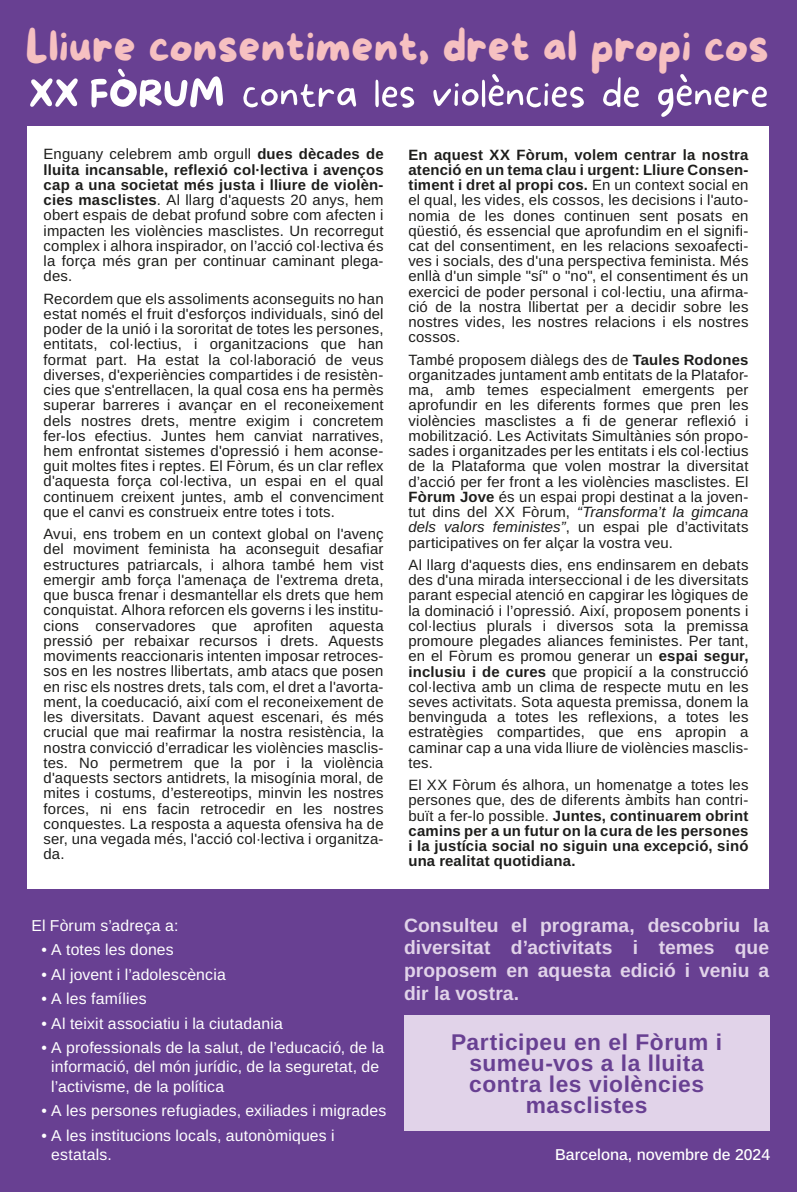
<style>
.page{position:relative;width:797px;height:1192px;background:#fff}
.page>*{position:absolute;margin:0;border:0;box-sizing:border-box;transform-origin:0 0}
.t1{font:43.75px "More Sugar";color:#f6c0c1}
.t2{font:22.75px/21px "Arimo";letter-spacing:.025em;color:#684092;text-align:center}
.t3{font:19.25px/22.8px "Arimo";color:#e1d3e9;text-align:justify}
.t4{font:15.75px/19.2px "Arimo";letter-spacing:.01em;color:#fff}
.t5{font:500 15.75px "Arimo";color:#fff}
.t6{font:14.88px/15.2px "Arimo";letter-spacing:.015em;color:#1d1d1b;text-align:justify}
.s1{font-style:italic}
</style>
<div class="page">
<div style="left:0;top:0;width:796px;height:1191px;background:#684092"></div>
<div style="left:28px;top:126px;width:740px;height:762px;background:#fff"></div>
<div style="left:404px;top:1015px;width:364px;height:115px;background:#e1d3e9"></div>
<svg style="left:30px;top:78px;width:48px;height:29px"></svg>
<svg style="left:91px;top:69px;width:132px;height:38px"></svg>
<svg style="left:243px;top:84px;width:113px;height:24px"></svg>
<svg style="left:375px;top:80px;width:39px;height:28px"></svg>
<svg style="left:433px;top:74px;width:151px;height:34px"></svg>
<svg style="left:603px;top:77px;width:35px;height:30px"></svg>
<svg style="left:658px;top:74px;width:108px;height:43px"></svg>
<h1 class="t1" style="left:26px;top:23px;width:744px">Llïûre cønsentïment, dret ål prøpï cøs</h1>
<p class="t6" style="left:43px;top:147px;width:341px">Enguany celebrem amb orgull dues dècades de lluita incansable, reflexió col·lectiva i avenços cap a una societat més justa i lliure de violèn&shy;cies masclistes. Al llarg d'aquests 20 anys, hem obert espais de debat profund sobre com afecten i impacten les violències masclistes. Un recorregut complex i alhora inspirador, on l’acció col·lectiva és la força més gran per continuar caminant plega&shy;des.</p>
<p class="t6" style="left:43px;top:291px;width:341px">Recordem que els assoliments aconseguits no han estat només el fruit d'esforços individuals, sinó del poder de la unió i la sororitat de totes les persones, entitats, col·lectius, i organitzacions que han format part. Ha estat la col·laboració de veus diverses, d'experiències compartides i de resistèn&shy;cies que s'entrellacen, la qual cosa ens ha permès superar barreres i avançar en el reconeixement dels nostres drets, mentre exigim i concretem fer-los efectius. Juntes hem canviat narratives, hem enfrontat sistemes d'opressió i hem aconse&shy;guit moltes fites i reptes. El Fòrum, és un clar reflex d'aquesta força col·lectiva, un espai en el qual continuem creixent juntes, amb el convenciment que el canvi es construeix entre totes i tots.</p>
<p class="t6" style="left:43px;top:526px;width:341px">Avui, ens trobem en un context global on l'avenç del moviment feminista ha aconseguit desafiar estructures patriarcals, i alhora també hem vist emergir amb força l'amenaça de l'extrema dreta, que busca frenar i desmantellar els drets que hem conquistat. Alhora reforcen els governs i les institu&shy;cions conservadores que aprofiten aquesta pressió per rebaixar recursos i drets. Aquests moviments reaccionaris intenten imposar retroces&shy;sos en les nostres llibertats, amb atacs que posen en risc els nostres drets, tals com, el dret a l'avorta&shy;ment, la coeducació, així com el reconeixement de les diversitats. Davant aquest escenari, és més crucial que mai reafirmar la nostra resistència, la nostra convicció d’erradicar les violències masclis&shy;tes. No permetrem que la por i la violència d'aquests sectors antidrets, la misogínia moral, de mites i costums, d’estereotips, minvin les nostres forces, ni ens facin retrocedir en les nostres conquestes. La resposta a aquesta ofensiva ha de ser, una vegada més, l'acció col·lectiva i organitza&shy;da.</p>
<p class="t6" style="left:408px;top:147px;width:341px">En aquest XX Fòrum, volem centrar la nostra atenció en un tema clau i urgent: Lliure Consen&shy;timent i dret al propi cos. En un context social en el qual, les vides, els cossos, les decisions i l'auto&shy;nomia de les dones continuen sent posats en qüestió, és essencial que aprofundim en el signifi&shy;cat del consentiment, en les relacions sexoafecti&shy;ves i socials, des d'una perspectiva feminista. Més enllà d'un simple "sí" o "no", el consentiment és un exercici de poder personal i col·lectiu, una afirma&shy;ció de la nostra llibertat per a decidir sobre les nostres vides, les nostres relacions i els nostres cossos.</p>
<p class="t6" style="left:408px;top:352px;width:341px">També proposem diàlegs des de Taules Rodones organitzades juntament amb entitats de la Platafor&shy;ma, amb temes especialment emergents per aprofundir en les diferents formes que pren les violències masclistes a fi de generar reflexió i mobilització. Les Activitats Simultànies són propo&shy;sades i organitzades per les entitats i els col·lectius de la Plataforma que volen mostrar la diversitat d’acció per fer front a les violències masclistes. El Fòrum Jove és un espai propi destinat a la joven&shy;tut dins del XX Fòrum, <span class="s1">“Transforma’t la gimcana dels valors feministes”</span>, un espai ple d’activitats participatives on fer alçar la vostra veu.</p>
<p class="t6" style="left:408px;top:557px;width:341px">Al llarg d'aquests dies, ens endinsarem en debats des d'una mirada interseccional i de les diversitats parant especial atenció en capgirar les lògiques de la dominació i l’opressió. Així, proposem ponents i col·lectius plurals i diversos sota la premissa promoure plegades aliances feministes. Per tant, en el Fòrum es promou generar un espai segur, inclusiu i de cures que propicií a la construcció col·lectiva amb un clima de respecte mutu en les seves activitats. Sota aquesta premissa, donem la benvinguda a totes les reflexions, a totes les estratègies compartides, que ens apropin a caminar cap a una vida lliure de violències masclis&shy;tes.</p>
<p class="t6" style="left:408px;top:777px;width:341px">El XX Fòrum és alhora, un homenatge a totes les persones que, des de diferents àmbits han contri&shy;buït a fer-lo possible. Juntes, continuarem obrint camins per a un futur on la cura de les persones i la justícia social no siguin una excepció, sinó una realitat quotidiana.</p>
<p class="t4" style="left:31px;top:915px;width:148px">El Fòrum s’adreça a:</p>
<p class="t4" style="left:41px;top:939px;width:134px">• A totes les dones</p>
<p class="t4" style="left:41px;top:964px;width:186px">• Al jovent i l’adolescència</p>
<p class="t4" style="left:41px;top:988px;width:107px">• A les famílies</p>
<p class="t4" style="left:41px;top:1013px;width:243px">• Al teixit associatiu i la ciutadania</p>
<p class="t4" style="left:51px;top:1037px;width:334px;text-indent:-10px">• A professionals de la salut, de l’educació, de la informació, del món jurídic, de la seguretat, de l’activisme, de la política</p>
<p class="t4" style="left:41px;top:1100px;width:346px">• A les persones refugiades, exiliades i migrades</p>
<p class="t4" style="left:51px;top:1125px;width:285px;text-indent:-10px">• A les institucions locals, autonòmiques i estatals.</p>
<p class="t3" style="left:404px;top:913px;width:366px">Consulteu el programa, descobriu la diversitat d’activitats i temes que proposem en aquesta edició i veniu a dir la vostra.</p>
<h2 class="t2" style="left:451px;top:1030px;width:272px">Participeu en el Fòrum i sumeu-vos a la lluita contra les violències masclistes</h2>
<p class="t5" style="left:555px;top:1145px;width:216px">Barcelona, novembre de 2024</p>
</div>
